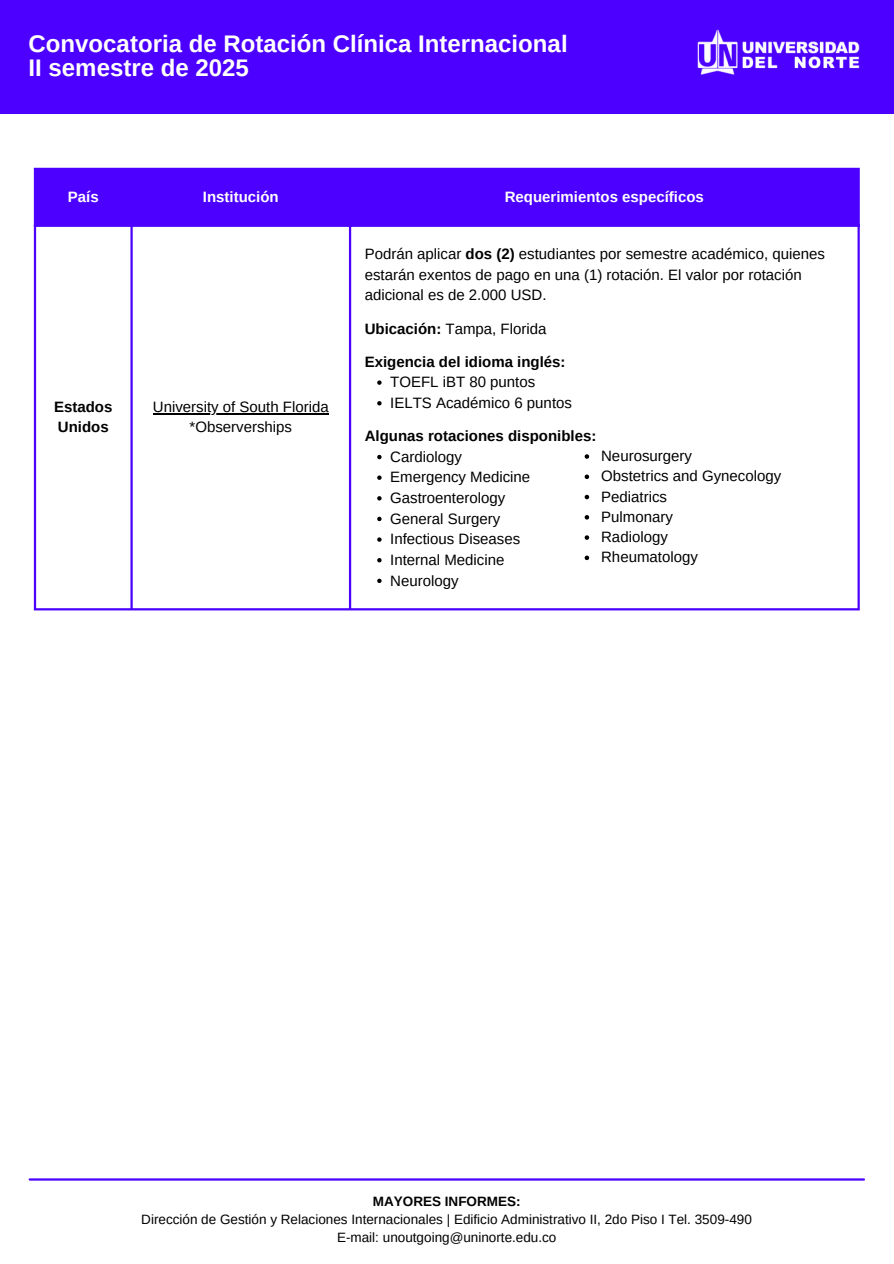
<style>
.page{position:relative;width:894px;height:1264px;background:#fff}
.page>*{position:absolute;margin:0;border:0;box-sizing:border-box;transform-origin:0 0}
.t1{font:700 24px/23.7px "Arimo";color:#fff}
.t2{font:15px/20.7px "Arimo";color:#000}
.t3{font:700 15px/20.7px "Arimo";color:#000}
.t4{font:700 15px "Arimo";color:#fff}
.t5{font:13.5px "Arimo";color:#000}
.t6{font:700 13.5px "Arimo";color:#000}
.s1{font-weight:700}
</style>
<div class="page">
<hr style="left:30px;top:1178px;width:833px;height:2px;background:#4c00ff">
<div style="left:36px;top:170px;width:821px;height:55px;background:#4c00ff"></div>
<hr style="left:153px;top:413px;width:176px;height:1px;background:#000">
<svg style="left:377px;top:380px;width:4px;height:5px"></svg>
<svg style="left:377px;top:401px;width:4px;height:4px"></svg>
<svg style="left:377px;top:455px;width:4px;height:4px"></svg>
<svg style="left:377px;top:475px;width:4px;height:5px"></svg>
<svg style="left:377px;top:496px;width:4px;height:4px"></svg>
<svg style="left:377px;top:517px;width:4px;height:4px"></svg>
<svg style="left:377px;top:537px;width:4px;height:5px"></svg>
<svg style="left:377px;top:558px;width:4px;height:4px"></svg>
<svg style="left:377px;top:578px;width:4px;height:5px"></svg>
<hr style="left:34px;top:170px;width:2px;height:438px;background:#4c00ff">
<hr style="left:130px;top:170px;width:3px;height:438px;background:#4c00ff">
<hr style="left:349px;top:170px;width:2px;height:438px;background:#4c00ff">
<hr style="left:857px;top:170px;width:2px;height:438px;background:#4c00ff">
<hr style="left:34px;top:168px;width:825px;height:2px;background:#4c00ff">
<hr style="left:34px;top:225px;width:825px;height:2px;background:#4c00ff">
<hr style="left:34px;top:608px;width:825px;height:2px;background:#4c00ff">
<svg style="left:584px;top:454px;width:5px;height:5px"></svg>
<svg style="left:584px;top:474px;width:5px;height:5px"></svg>
<svg style="left:584px;top:495px;width:5px;height:4px"></svg>
<svg style="left:584px;top:515px;width:5px;height:4px"></svg>
<svg style="left:584px;top:535px;width:5px;height:5px"></svg>
<svg style="left:584px;top:555px;width:5px;height:5px"></svg>
<div style="left:0;top:0;width:893px;height:114px;background:#4c00ff"></div>
<img style="left:697px;top:29px;width:163px;height:46px">
<p class="t1" style="left:29px;top:32px;width:540px">Convocatoria de Rotación Clínica Internacional<br>II semestre de 2025</p>
<p class="t4" style="left:68px;top:189px;width:32px">País</p>
<p class="t4" style="left:203px;top:189px;width:77px">Institución</p>
<p class="t4" style="left:504px;top:189px;width:201px">Requerimientos específicos</p>
<p class="t3" style="left:54px;top:396px;width:60px">Estados<br>Unidos</p>
<p class="t2" style="left:153px;top:396px;width:177px">University of South Florida</p>
<p class="t2" style="left:189px;top:417px;width:104px">*Observerships</p>
<p class="t2" style="left:364px;top:243px;width:461px">Podrán aplicar <span class="s1">dos (2)</span> estudiantes por semestre académico, quienes estarán exentos de pago en una (1) rotación. El valor por rotación adicional es de 2.000 USD.</p>
<p class="t2" style="left:364px;top:318px;width:183px"><span class="s1">Ubicación:</span> Tampa, Florida</p>
<p class="t3" style="left:364px;top:351px;width:202px">Exigencia del idioma inglés:</p>
<p class="t2" style="left:390px;top:372px;width:146px">TOEFL iBT 80 puntos</p>
<p class="t2" style="left:390px;top:392px;width:183px">IELTS Académico 6 puntos</p>
<p class="t3" style="left:364px;top:425px;width:233px">Algunas rotaciones disponibles:</p>
<p class="t2" style="left:390px;top:446px;width:73px">Cardiology</p>
<p class="t2" style="left:390px;top:467px;width:141px">Emergency Medicine</p>
<p class="t2" style="left:390px;top:487px;width:116px">Gastroenterology</p>
<p class="t2" style="left:390px;top:508px;width:111px">General Surgery</p>
<p class="t2" style="left:390px;top:528px;width:131px">Infectious Diseases</p>
<p class="t2" style="left:390px;top:549px;width:116px">Internal Medicine</p>
<p class="t2" style="left:390px;top:570px;width:70px">Neurology</p>
<p class="t2" style="left:601px;top:445px;width:92px">Neurosurgery</p>
<p class="t2" style="left:601px;top:466px;width:182px">Obstetrics and Gynecology</p>
<p class="t2" style="left:601px;top:486px;width:67px">Pediatrics</p>
<p class="t2" style="left:601px;top:506px;width:73px">Pulmonary</p>
<p class="t2" style="left:601px;top:526px;width:68px">Radiology</p>
<p class="t2" style="left:601px;top:547px;width:98px">Rheumatology</p>
<p class="t6" style="left:373px;top:1193px;width:149px">MAYORES INFORMES:</p>
<h1 class="t5" style="left:141px;top:1211px;width:612px">Dirección de Gestión y Relaciones Internacionales | Edificio Administrativo II, 2do Piso I Tel. 3509-490</h1>
<p class="t5" style="left:337px;top:1229px;width:221px">E-mail: unoutgoing@uninorte.edu.co</p>
</div>
